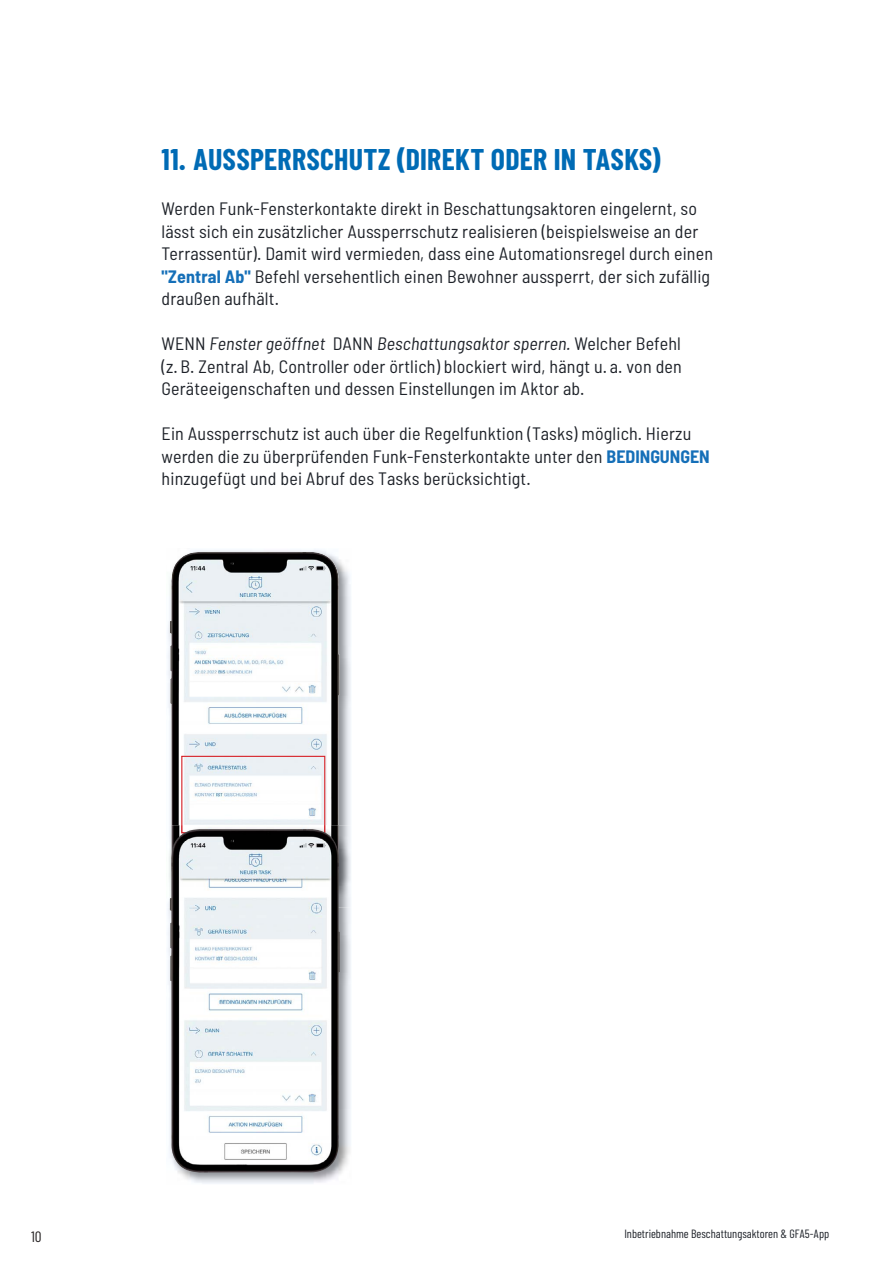
<style>
.page{position:relative;width:893px;height:1263px;background:#fff}
.page>*{position:absolute;margin:0;border:0;box-sizing:border-box;transform-origin:0 0}
.t1{font:700 30px "Barlow Condensed";letter-spacing:.01em;color:#006bb5}
.t2{font:semi-condensed 18px/22.5px "Barlow";letter-spacing:.01em;color:#1e2229}
.t3{font:15px "Barlow Condensed";color:#231f20}
.t4{font:12px "Barlow Condensed";color:#1e2229}
.s1{font-weight:700;color:#156fb8}
.s2{font-style:italic}
</style>
<div class="page">
<img style="left:168px;top:550px;width:183px;height:275px">
<img style="left:170px;top:552px;width:170px;height:273px">
<svg style="left:181px;top:756px;width:144px;height:69px"></svg>
<img style="left:168px;top:907px;width:183px;height:277px">
<img style="left:168px;top:825px;width:183px;height:82px">
<img style="left:181px;top:825px;width:144px;height:4px">
<img style="left:170px;top:829px;width:170px;height:344px">
<h1 class="t1" style="left:162px;top:149px;width:500px">11. AUSSPERRSCHUTZ (DIREKT ODER IN TASKS)</h1>
<p class="t2" style="left:162px;top:200px;width:553px">Werden Funk-Fensterkontakte direkt in Beschattungsaktoren eingelernt, so lässt sich ein zusätzlicher Aussperrschutz realisieren (beispielsweise an der Terrassentür). Damit wird vermieden, dass eine Automationsregel durch einen <span class="s1">"Zentral Ab"</span> Befehl versehentlich einen Bewohner aussperrt, der sich zufällig draußen aufhält.</p>
<p class="t2" style="left:162px;top:335px;width:522px;text-align:justify">WENN <span class="s2">Fenster geöffnet</span> DANN <span class="s2">Beschattungsaktor sperren.</span> Welcher Befehl (z. B. Zentral Ab, Controller oder örtlich) blockiert wird, hängt u. a. von den Geräteeigenschaften und dessen Einstellungen im Aktor ab.</p>
<p class="t2" style="left:162px;top:425px;width:550px">Ein Aussperrschutz ist auch über die Regelfunktion (Tasks) möglich. Hierzu werden die zu überprüfenden Funk-Fensterkontakte unter den <span class="s1">BEDINGUNGEN </span>hinzugefügt und bei Abruf des Tasks berücksichtigt.</p>
<p class="t3" style="left:31px;top:1228px;width:11px">10</p>
<p class="t4" style="left:624px;top:1227px;width:206px">Inbetriebnahme Beschattungsaktoren &amp; GFA5-App</p>
</div>
